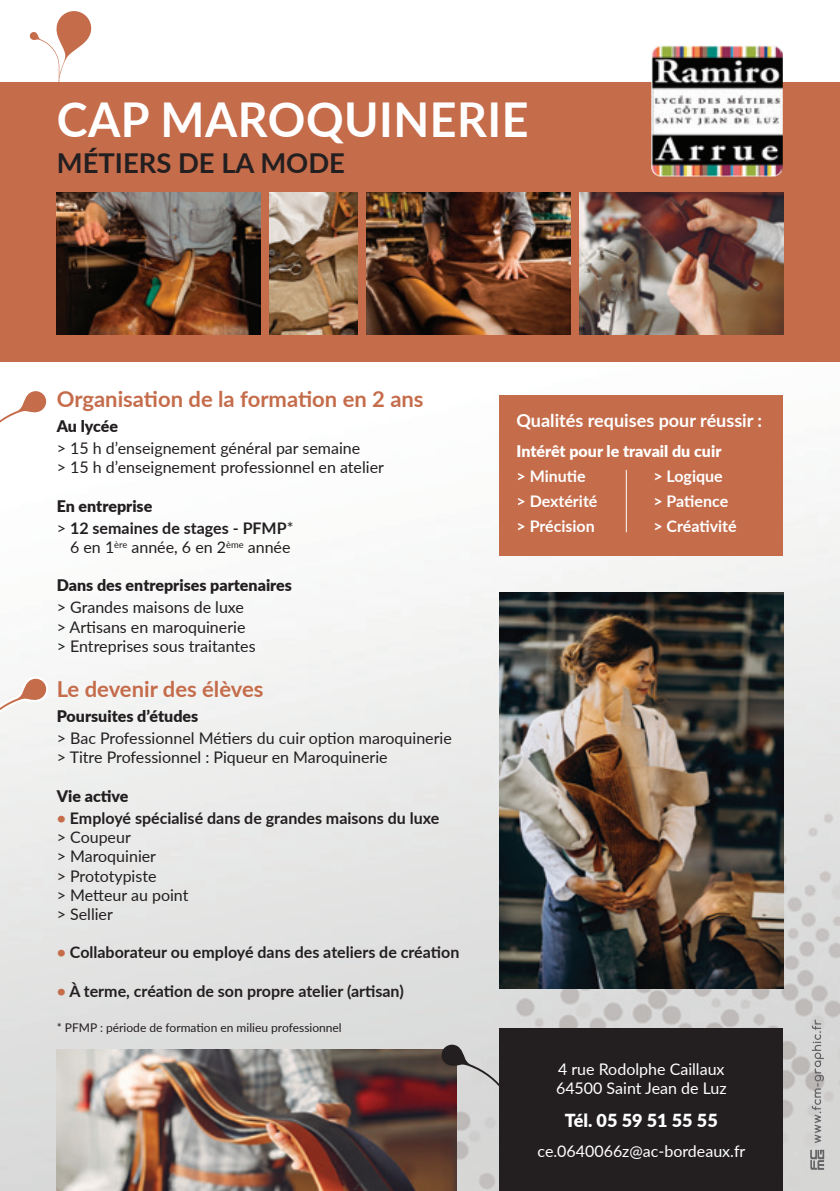
<style>
.page{position:relative;width:840px;height:1191px;background:#fff}
.page>*{position:absolute;margin:0;border:0;box-sizing:border-box;transform-origin:0 0}
.t1{font:700 48px "Lato";letter-spacing:.01em;color:#fff}
.t2{font:700 27.4px "Lato";color:#231f20}
.t3{font:700 22px "Lato";color:#c56c4b}
.t4{font:700 18px "Lato";color:#fff}
.t5{font:900 18px "Lato";color:#fff}
.t6{font:16px "Lato";color:#231f20}
.t7{font:700 16px/19.2px "Lato";color:#231f20;text-align:right}
.t8{font:900 16px "Lato";color:#231f20}
.t9{font:16px/19.2px "Lato";color:#fff}
.t10{font:700 16px "Lato";color:#fff}
.t11{font:900 16px "Lato";color:#fff}
.t12{font:12px "Lato";color:#231f20}
.s1{font-weight:400}
.s2{color:#c56c4b}
</style>
<div class="page">
<img style="left:0;top:395px;width:839px;height:796px">
<div style="left:0;top:83px;width:839px;height:279px;background:#c56c4b"></div>
<svg style="left:29px;top:11px;width:64px;height:72px"></svg>
<img style="left:269px;top:193px;width:88px;height:141px">
<img style="left:366px;top:193px;width:204px;height:141px">
<img style="left:57px;top:193px;width:203px;height:141px">
<img style="left:579px;top:193px;width:203px;height:141px">
<svg style="left:0;top:391px;width:52px;height:276px"></svg>
<svg style="left:0;top:674px;width:52px;height:280px"></svg>
<svg style="left:809px;top:1149px;width:14px;height:20px"></svg>
<svg style="left:811px;top:1019px;width:12px;height:124px"></svg>
<img style="left:651px;top:45px;width:131px;height:131px">
<div style="left:499px;top:1028px;width:283px;height:163px;background:#231f20"></div>
<div style="left:499px;top:395px;width:283px;height:160px;background:#c56c4b"></div>
<hr style="left:625px;top:470px;width:1px;height:62px;background:#fff">
<img style="left:499px;top:592px;width:283px;height:396px">
<img style="left:57px;top:1049px;width:383px;height:142px">
<svg style="left:440px;top:1044px;width:59px;height:147px;background:#aba19f"></svg>
<p class="t1" style="left:57px;top:84px;width:473px">CAP MAROQUINERIE</p>
<p class="t2" style="left:57px;top:143px;width:289px">MÉTIERS DE LA MODE</p>
<p class="t3" style="left:57px;top:383px;width:368px">Organisation de la formation en 2 ans</p>
<p class="t8" style="left:57px;top:414px;width:63px">Au lycée</p>
<p class="t6" style="left:57px;top:437px;width:305px">&gt; 15 h d’enseignement général par semaine</p>
<p class="t6" style="left:57px;top:456px;width:328px">&gt; 15 h d’enseignement professionnel en atelier</p>
<p class="t8" style="left:57px;top:494px;width:97px">En entreprise</p>
<p class="t7" style="left:57px;top:517px;width:238px"><span class="s1">&gt;</span> 12 semaines de stages - PFMP<span class="s1">*<br>6 en 1</span><sup>ère</sup> <span class="s1">année, 6 en 2</span><sup>ème</sup> <span class="s1">année</span></p>
<p class="t8" style="left:57px;top:573px;width:237px">Dans des entreprises partenaires</p>
<p class="t6" style="left:57px;top:596px;width:189px">&gt; Grandes maisons de luxe</p>
<p class="t6" style="left:57px;top:615px;width:190px">&gt; Artisans en maroquinerie</p>
<p class="t6" style="left:57px;top:634px;width:200px">&gt; Entreprises sous traitantes</p>
<p class="t3" style="left:57px;top:673px;width:208px">Le devenir des élèves</p>
<p class="t8" style="left:57px;top:704px;width:143px">Poursuites d’études</p>
<p class="t6" style="left:57px;top:727px;width:396px">&gt; Bac Professionnel Métiers du cuir option maroquinerie</p>
<p class="t6" style="left:57px;top:746px;width:332px">&gt; Titre Professionnel : Piqueur en Maroquinerie</p>
<p class="t8" style="left:57px;top:784px;width:73px">Vie active</p>
<p class="t7" style="left:57px;top:807px;width:384px"><span class="s2">•</span> Employé spécialisé dans de grandes maisons du luxe</p>
<p class="t6" style="left:57px;top:826px;width:76px">&gt; Coupeur</p>
<p class="t6" style="left:57px;top:845px;width:101px">&gt; Maroquinier</p>
<p class="t6" style="left:57px;top:864px;width:101px">&gt; Prototypiste</p>
<p class="t6" style="left:57px;top:883px;width:133px">&gt; Metteur au point</p>
<p class="t6" style="left:57px;top:902px;width:58px">&gt; Sellier</p>
<p class="t7" style="left:57px;top:942px;width:404px"><span class="s2">•</span> Collaborateur ou employé dans des ateliers de création</p>
<p class="t7" style="left:57px;top:980px;width:348px"><span class="s2">•</span> À terme, création de son propre atelier (artisan)</p>
<p class="t12" style="left:57px;top:1019px;width:286px">* PFMP : période de formation en milieu professionnel</p>
<p class="t4" style="left:516px;top:407px;width:247px">Qualités requises pour réussir :</p>
<p class="t11" style="left:516px;top:439px;width:206px">Intérêt pour le travail du cuir</p>
<p class="t10" style="left:516px;top:464px;width:71px">&gt; Minutie</p>
<p class="t10" style="left:516px;top:489px;width:82px">&gt; Dextérité</p>
<p class="t10" style="left:516px;top:514px;width:80px">&gt; Précision</p>
<p class="t10" style="left:653px;top:464px;width:71px">&gt; Logique</p>
<p class="t10" style="left:653px;top:489px;width:76px">&gt; Patience</p>
<p class="t10" style="left:653px;top:514px;width:85px">&gt; Créativité</p>
<p class="t9" style="left:555px;top:1058px;width:172px">4 rue Rodolphe Caillaux<br>64500 Saint Jean de Luz</p>
<p class="t5" style="left:564px;top:1106px;width:154px">Tél. 05 59 51 55 55</p>
<p class="t9" style="left:537px;top:1141px;width:209px">ce.0640066z@ac-bordeaux.fr</p>
</div>
